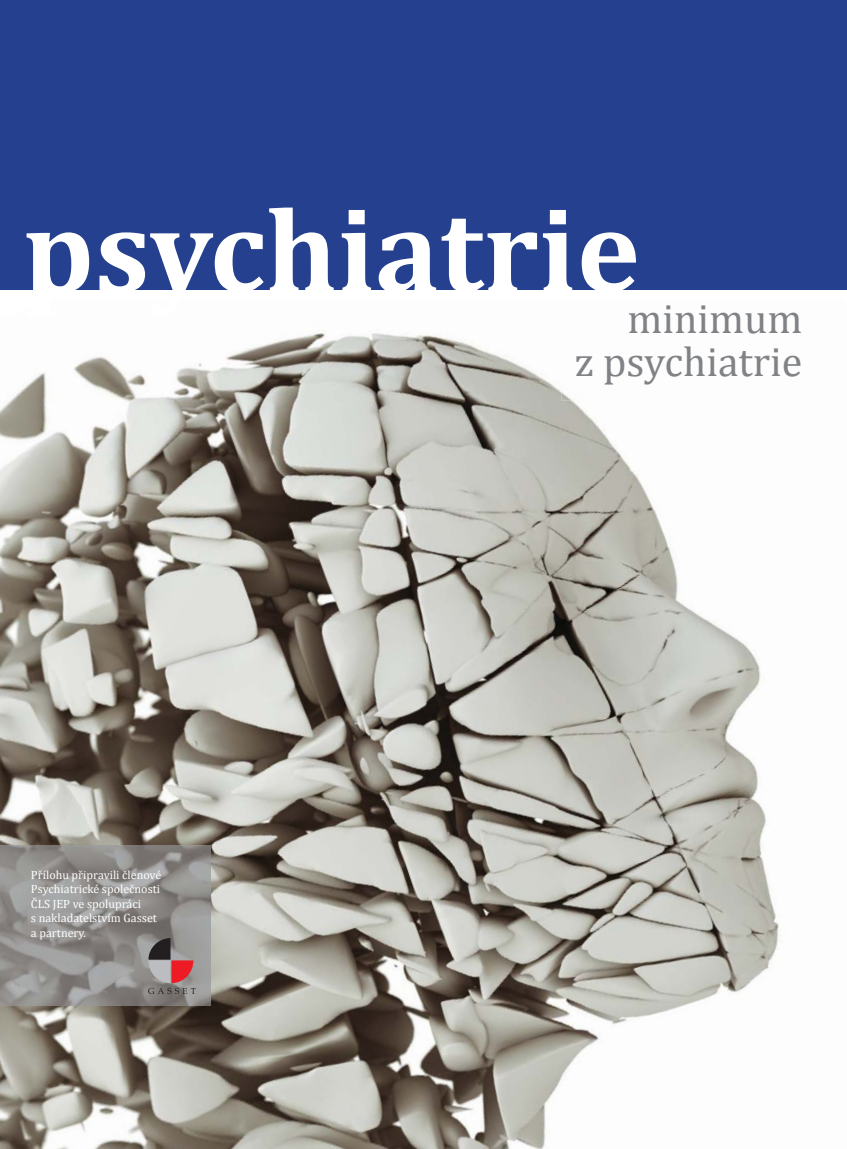
<style>
.page{position:relative;width:847px;height:1149px;background:#fff}
.page>*{position:absolute;margin:0;border:0;box-sizing:border-box;transform-origin:0 0}
.t1{font:700 120px "Cambria";color:#fff}
.t2{font:42px/43.5px "Cambria";color:#808285;text-align:right}
.t3{font:12px/14.4px "Cambria";color:#fff}
</style>
<div class="page">
<img style="left:0;top:333px;width:780px;height:815px">
<div style="left:0;top:0;width:846px;height:289px;background:#25408e"></div>
<img style="left:561px;top:333px;width:219px;height:67px">
<img style="left:0;top:844px;width:210px;height:161px">
<svg style="left:148px;top:937px;width:48px;height:56px;background:#957576"></svg>
<h1 class="t1" style="left:23px;top:177px;width:618px">psychiatrie</h1>
<h2 class="t2" style="left:574px;top:295px;width:229px">minimum<br>z psychiatrie</h2>
<p class="t3" style="left:31px;top:867px;width:132px">Přílohu připravili členové<br>Psychiatrické společnosti<br>ČLS JEP ve spolupráci<br>s nakladatelstvím Gasset a partnery.</p>
</div>
